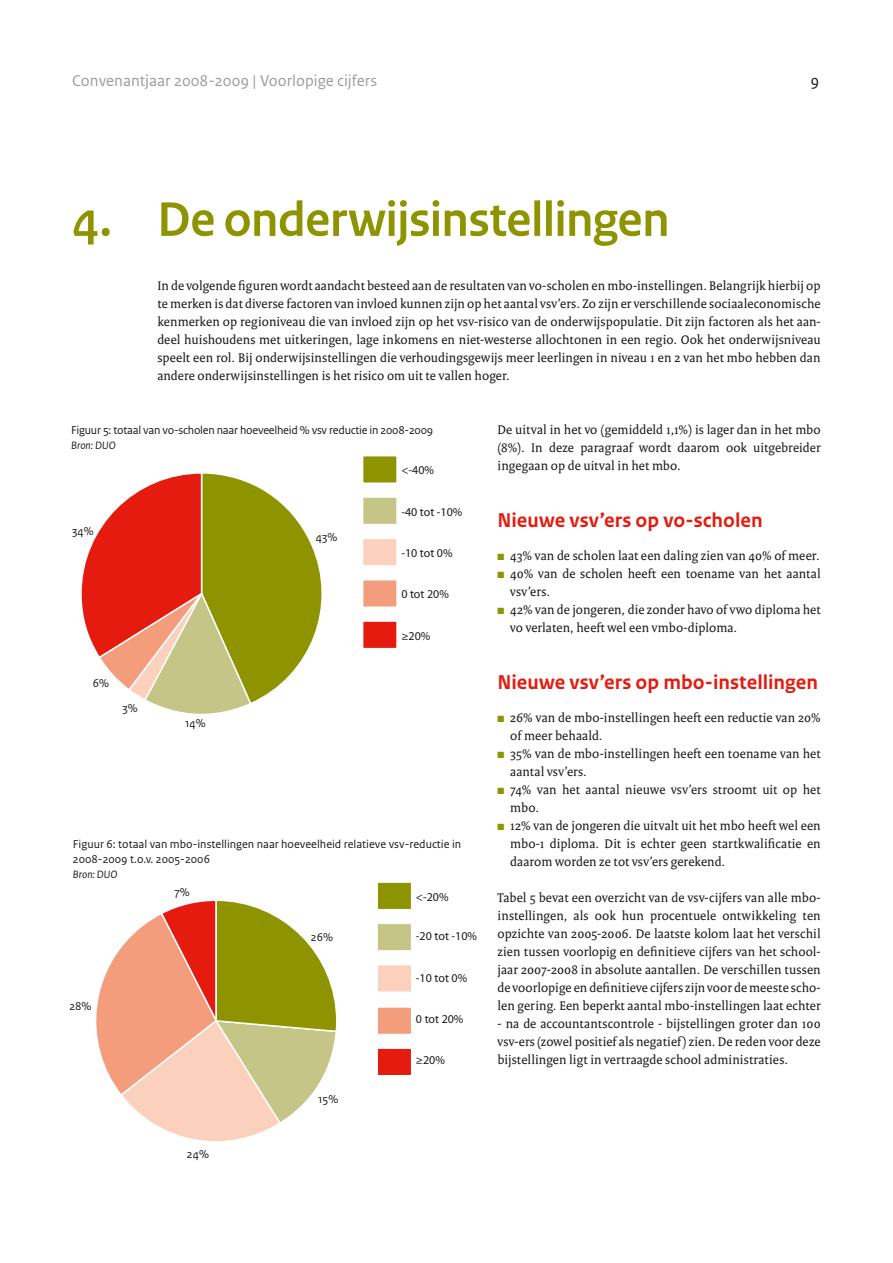
<style>
.page{position:relative;width:893px;height:1263px;background:#fff}
.page>*{position:absolute;margin:0;border:0;box-sizing:border-box;transform-origin:0 0}
.t1{font:700 51px "Rijksoverheid Sans Heading";letter-spacing:-.005em;color:#8e9300}
.t2{font:700 21px "Rijksoverheid Sans Text";color:#e41b0e}
.t3{font:16.5px "Rijksoverheid Sans Text";color:#9c9c9c}
.t4{font:16.5px "Rijksoverheid Sans Text";color:#1a1a18}
.t5{font:13.5px/18px "Rijksoverheid Serif";letter-spacing:.01em;color:#1a1a18;text-align:justify}
.t6{font:12px/15px "Rijksoverheid Sans Text";color:#1a1a18}
.t7{font:12px "Rijksoverheid Sans";color:#1a1a18}
.t8{font:12px "Rijksoverheid Sans Text";letter-spacing:-.02em;color:#1a1a18}
.t9{font:italic 11.25px "Rijksoverheid Sans Text";color:#1a1a18}
.s1{color:#8e9300}
</style>
<div class="page">
<div style="left:377px;top:1048px;width:35px;height:28px;background:#e41b0e"></div>
<div style="left:376px;top:1047px;width:36px;height:29px;border:2px solid #fff"></div>
<div style="left:377px;top:1007px;width:35px;height:27px;background:#f49d7c"></div>
<div style="left:376px;top:1006px;width:36px;height:29px;border:2px solid #fff"></div>
<div style="left:377px;top:964px;width:35px;height:28px;background:#fbd1bd"></div>
<div style="left:376px;top:964px;width:36px;height:29px;border:2px solid #fff"></div>
<div style="left:377px;top:923px;width:35px;height:28px;background:#c4c586"></div>
<div style="left:376px;top:922px;width:36px;height:30px;border:2px solid #fff"></div>
<div style="left:377px;top:882px;width:35px;height:28px;background:#8e9300"></div>
<div style="left:376px;top:881px;width:36px;height:29px;border:2px solid #fff"></div>
<svg style="left:96px;top:901px;width:240px;height:240px"></svg>
<div style="left:363px;top:456px;width:34px;height:27px;background:#8e9300"></div>
<div style="left:362px;top:455px;width:36px;height:29px;border:2px solid #fff"></div>
<div style="left:363px;top:497px;width:34px;height:28px;background:#c4c586"></div>
<div style="left:362px;top:496px;width:36px;height:29px;border:2px solid #fff"></div>
<div style="left:363px;top:538px;width:34px;height:28px;background:#fbd1bd"></div>
<div style="left:362px;top:538px;width:36px;height:29px;border:2px solid #fff"></div>
<div style="left:363px;top:580px;width:34px;height:27px;background:#f49d7c"></div>
<div style="left:362px;top:579px;width:36px;height:29px;border:2px solid #fff"></div>
<div style="left:363px;top:621px;width:34px;height:28px;background:#e41b0e"></div>
<div style="left:362px;top:620px;width:36px;height:29px;border:2px solid #fff"></div>
<svg style="left:81px;top:473px;width:241px;height:241px"></svg>
<p class="t3" style="left:72px;top:71px;width:306px">Convenantjaar 2008-2009 | Voorlopige cijfers</p>
<p class="t4" style="left:811px;top:71px;width:10px">9</p>
<h1 class="t1" style="left:72px;top:191px;width:599px">4. De onderwijsinstellingen</h1>
<p class="t5" style="left:157px;top:276px;width:665px">In de volgende figuren wordt aandacht besteed aan de resultaten van vo-scholen en mbo-instellingen. Belangrijk hierbij op te merken is dat diverse factoren van invloed kunnen zijn op het aantal vsv’ers. Zo zijn er verschillende sociaaleconomische kenmerken op regioniveau die van invloed zijn op het vsv-risico van de onderwijspopulatie. Dit zijn factoren als het aan&shy;deel huishoudens met uitkeringen, lage inkomens en niet-westerse allochtonen in een regio. Ook het onderwijsniveau speelt een rol. Bij onderwijsinstellingen die verhoudingsgewijs meer leerlingen in niveau 1 en 2 van het mbo hebben dan andere onderwijsinstellingen is het risico om uit te vallen hoger.</p>
<p class="t8" style="left:71px;top:423px;width:364px">Figuur 5: totaal van vo-scholen naar hoeveelheid % vsv reductie in 2008-2009</p>
<p class="t9" style="left:71px;top:439px;width:46px">Bron: DUO</p>
<p class="t7" style="left:401px;top:463px;width:34px">&lt;-40%</p>
<p class="t7" style="left:401px;top:504px;width:63px">-40 tot -10%</p>
<p class="t7" style="left:401px;top:546px;width:53px">-10 tot 0%</p>
<p class="t7" style="left:401px;top:587px;width:49px">0 tot 20%</p>
<p class="t7" style="left:401px;top:628px;width:30px">≥20%</p>
<p class="t6" style="left:72px;top:524px;width:23px">34%</p>
<p class="t6" style="left:316px;top:530px;width:23px">43%</p>
<p class="t6" style="left:93px;top:676px;width:18px">6%</p>
<p class="t6" style="left:122px;top:700px;width:17px">3%</p>
<p class="t6" style="left:185px;top:715px;width:22px">14%</p>
<p class="t6" style="left:73px;top:837px;width:390px">Figuur 6: totaal van mbo-instellingen naar hoeveelheid relatieve vsv-reductie in<br>2008-2009 t.o.v. 2005-2006</p>
<p class="t9" style="left:73px;top:868px;width:46px">Bron: DUO</p>
<p class="t6" style="left:174px;top:885px;width:17px">7%</p>
<p class="t7" style="left:416px;top:889px;width:34px">&lt;-20%</p>
<p class="t6" style="left:311px;top:929px;width:24px">26%</p>
<p class="t7" style="left:416px;top:929px;width:63px">-20 tot -10%</p>
<p class="t6" style="left:69px;top:999px;width:24px">28%</p>
<p class="t6" style="left:187px;top:1146px;width:24px">24%</p>
<p class="t6" style="left:318px;top:1091px;width:22px">15%</p>
<p class="t7" style="left:416px;top:971px;width:53px">-10 tot 0%</p>
<p class="t7" style="left:416px;top:1012px;width:49px">0 tot 20%</p>
<p class="t7" style="left:416px;top:1053px;width:30px">≥20%</p>
<p class="t5" style="left:497px;top:420px;width:325px">De uitval in het vo (gemiddeld 1,1%) is lager dan in het mbo (8%). In deze paragraaf wordt daarom ook uitgebreider ingegaan op de uitval in het mbo.</p>
<h2 class="t2" style="left:497px;top:508px;width:267px">Nieuwe vsv’ers op vo-scholen</h2>
<p class="t5" style="left:497px;top:546px;width:324px"><span class="s1">■</span> 43% van de scholen laat een daling zien van 40% of meer.</p>
<p class="t5" style="left:510px;top:564px;width:312px;text-indent:-13px"><span class="s1">■</span> 40% van de scholen heeft een toename van het aantal vsv’ers.</p>
<p class="t5" style="left:510px;top:600px;width:312px;text-indent:-13px"><span class="s1">■</span> 42% van de jongeren, die zonder havo of vwo diploma het vo verlaten, heeft wel een vmbo-diploma.</p>
<h2 class="t2" style="left:497px;top:670px;width:322px">Nieuwe vsv’ers op mbo-instellingen</h2>
<p class="t5" style="left:510px;top:708px;width:312px;text-indent:-13px"><span class="s1">■</span> 26% van de mbo-instellingen heeft een reductie van 20% of meer behaald.</p>
<p class="t5" style="left:510px;top:744px;width:312px;text-indent:-13px"><span class="s1">■</span> 35% van de mbo-instellingen heeft een toename van het aantal vsv’ers.</p>
<p class="t5" style="left:510px;top:780px;width:312px;text-indent:-13px"><span class="s1">■</span> 74% van het aantal nieuwe vsv’ers stroomt uit op het mbo.</p>
<p class="t5" style="left:510px;top:816px;width:312px;text-indent:-13px"><span class="s1">■</span> 12% van de jongeren die uitvalt uit het mbo heeft wel een mbo-1 diploma. Dit is echter geen startkwalificatie en daarom worden ze tot vsv’ers gerekend.</p>
<p class="t5" style="left:497px;top:888px;width:325px">Tabel 5 bevat een overzicht van de vsv-cijfers van alle mbo&shy;instellingen, als ook hun procentuele ontwikkeling ten opzichte van 2005-2006. De laatste kolom laat het verschil zien tussen voorlopig en definitieve cijfers van het school&shy;jaar 2007-2008 in absolute aantallen. De verschillen tussen de voorlopige en definitieve cijfers zijn voor de meeste scho&shy;len gering. Een beperkt aantal mbo-instellingen laat echter</p>
<p class="t5" style="left:497px;top:1014px;width:325px">- na de accountantscontrole - bijstellingen groter dan 100 vsv-ers (zowel positief als negatief) zien. De reden voor deze bijstellingen ligt in vertraagde school administraties.</p>
</div>
